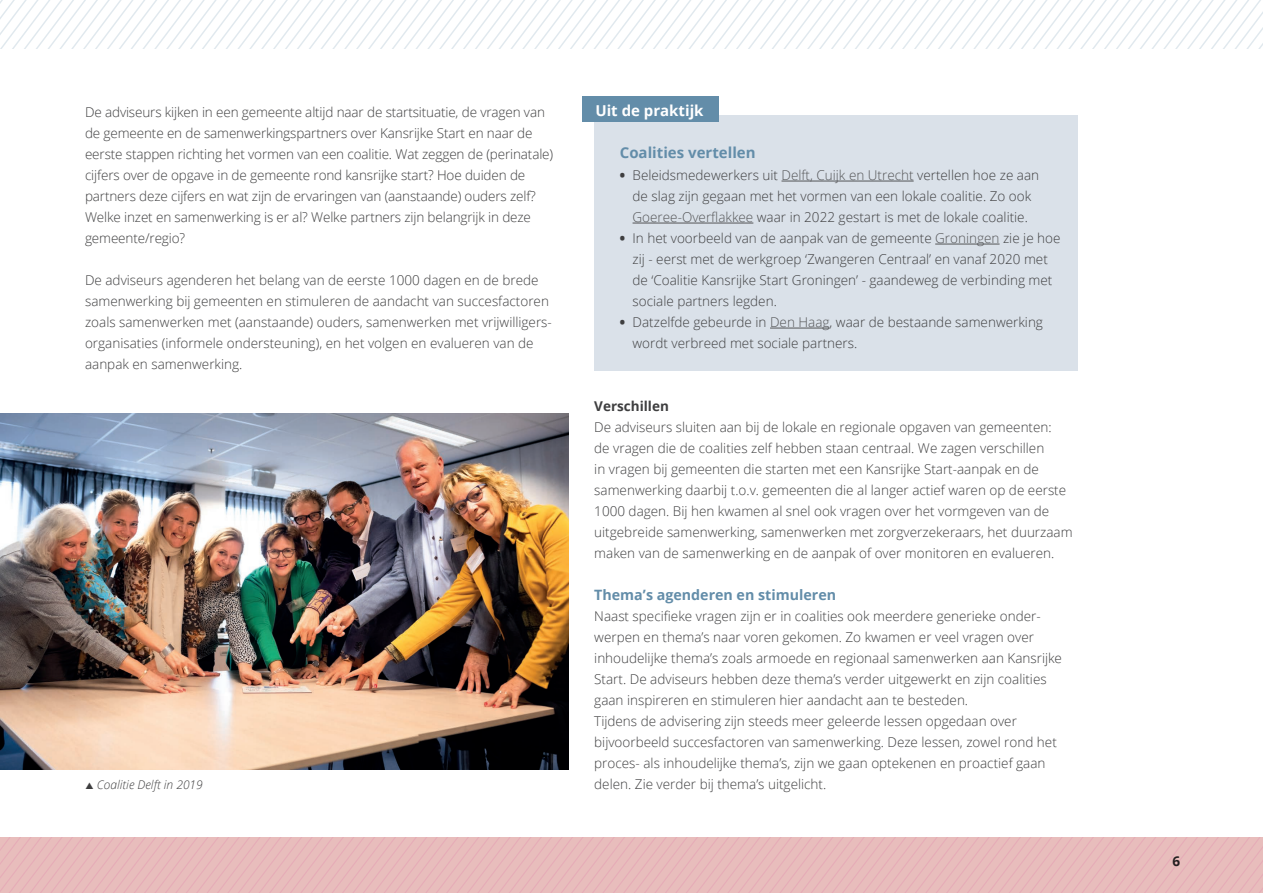
<style>
.page{position:relative;width:1263px;height:893px;background:#fff}
.page>*{position:absolute;margin:0;border:0;box-sizing:border-box;transform-origin:0 0}
.t1{font:700 15px "Open Sans";color:#638da9}
.t2{font:700 15px "Open Sans";color:#fff}
.t3{font:700 14.25px "Open Sans";color:#638da9}
.t4{font:300 13.5px/21px "Open Sans";color:#3e3e3f}
.t5{font:700 13.5px "Open Sans";color:#3e3e3f}
.t6{font:700 13.5px "Open Sans";color:#231f20}
.t7{font:italic 300 12px "Open Sans";color:#3e3e3f}
.s1{font-weight:800}
.s2{color:#545557}
</style>
<div class="page">
<svg style="left:0;top:838px;width:1263px;height:55px;background:#e7babb"></svg>
<svg style="left:0;top:0;width:1263px;height:49px"></svg>
<div style="left:594px;top:115px;width:484px;height:256px;background:#dae1e9"></div>
<hr style="left:781px;top:181px;width:133px;height:1px;background:#545557">
<hr style="left:632px;top:223px;width:121px;height:1px;background:#545557">
<hr style="left:935px;top:244px;width:64px;height:1px;background:#545557">
<hr style="left:770px;top:328px;width:59px;height:1px;background:#545557">
<div style="left:583px;top:97px;width:136px;height:25px;background:#638da9"></div>
<img style="left:0;top:413px;width:569px;height:357px">
<p class="t4" style="left:85px;top:101px;width:470px">De adviseurs kijken in een gemeente altijd naar de startsituatie, de vragen van de gemeente en de samenwerkingspartners over Kansrijke Start en naar de eerste stappen richting het vormen van een coalitie. Wat zeggen de (perinatale) cijfers over de opgave in de gemeente rond kansrijke start? Hoe duiden de partners deze cijfers en wat zijn de ervaringen van (aanstaande) ouders zelf?<br>Welke inzet en samenwerking is er al? Welke partners zijn belangrijk in deze gemeente/regio?</p>
<p class="t4" style="left:85px;top:269px;width:468px">De adviseurs agenderen het belang van de eerste 1000 dagen en de brede samenwerking bij gemeenten en stimuleren de aandacht van succesfactoren zoals samenwerken met (aanstaande) ouders, samenwerken met vrijwilligers&shy;organisaties (informele ondersteuning), en het volgen en evalueren van de aanpak en samenwerking.</p>
<p class="t7" style="left:97px;top:776px;width:107px">Coalitie Delft in 2019</p>
<p class="t2" style="left:595px;top:99px;width:110px">Uit de praktijk</p>
<p class="t1" style="left:620px;top:141px;width:137px">Coalities vertellen</p>
<p class="t4" style="left:620px;top:164px;width:421px;text-align:center"><span class="s1">•</span> Beleidsmedewerkers uit <span class="s2">Delft, Cuijk en Utrecht</span> vertellen hoe ze aan de slag zijn gegaan met het vormen van een lokale coalitie. Zo ook<br><span class="s2">Goeree-Overflakkee</span> waar in 2022 gestart is met de lokale coalitie.</p>
<p class="t4" style="left:632px;top:227px;width:429px;text-indent:-13px"><span class="s1">•</span> In het voorbeeld van de aanpak van de gemeente <span class="s2">Groningen</span> zie je hoe zij - eerst met de werkgroep ‘Zwangeren Centraal’ en vanaf 2020 met de ‘Coalitie Kansrijke Start Groningen’ - gaandeweg de verbinding met sociale partners legden.</p>
<p class="t4" style="left:632px;top:311px;width:412px;text-indent:-13px"><span class="s1">•</span> Datzelfde gebeurde in <span class="s2">Den Haag</span>, waar de bestaande samenwerking wordt verbreed met sociale partners.</p>
<p class="t5" style="left:594px;top:397px;width:76px">Verschillen</p>
<p class="t4" style="left:594px;top:416px;width:480px">De adviseurs sluiten aan bij de lokale en regionale opgaven van gemeenten:<br>de vragen die de coalities zelf hebben staan centraal. We zagen verschillen<br>in vragen bij gemeenten die starten met een Kansrijke Start-aanpak en de samenwerking daarbij t.o.v. gemeenten die al langer actief waren op de eerste 1000 dagen. Bij hen kwamen al snel ook vragen over het vormgeven van de uitgebreide samenwerking, samenwerken met zorgverzekeraars, het duurzaam maken van de samenwerking en de aanpak of over monitoren en evalueren.</p>
<p class="t3" style="left:594px;top:585px;width:243px">Thema’s agenderen en stimuleren</p>
<p class="t4" style="left:594px;top:605px;width:469px">Naast specifieke vragen zijn er in coalities ook meerdere generieke onder&shy;werpen en thema’s naar voren gekomen. Zo kwamen er veel vragen over inhoudelijke thema’s zoals armoede en regionaal samenwerken aan Kansrijke Start. De adviseurs hebben deze thema’s verder uitgewerkt en zijn coalities gaan inspireren en stimuleren hier aandacht aan te besteden.<br>Tijdens de advisering zijn steeds meer geleerde lessen opgedaan over bijvoorbeeld succesfactoren van samenwerking. Deze lessen, zowel rond het proces- als inhoudelijke thema’s, zijn we gaan optekenen en proactief gaan delen. Zie verder bij thema’s uitgelicht.</p>
<p class="t6" style="left:1172px;top:852px;width:9px">6</p>
</div>
